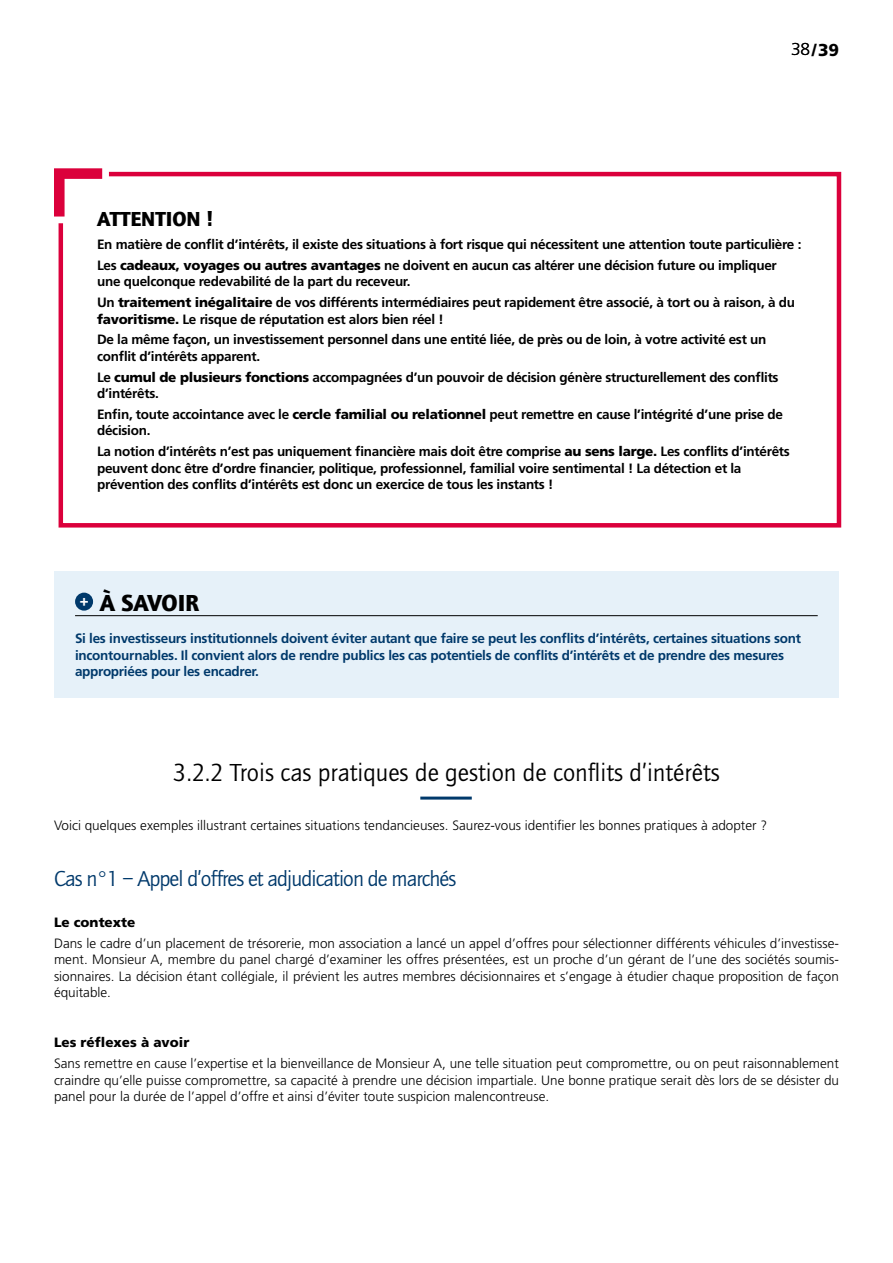
<style>
.page{position:relative;width:893px;height:1263px;background:#fff}
.page>*{position:absolute;margin:0;border:0;box-sizing:border-box;transform-origin:0 0}
.t1{font:25.5px "Quay Sans";color:#000}
.t2{font:900 24px "Quay Sans ITC";letter-spacing:-.01em;color:#000}
.t3{font:22.2px "Quay Sans";letter-spacing:-.04em;color:#00396b}
.t4{font:900 21px "Quay Sans ITC";color:#000}
.t5{font:900 17.25px "Frutiger";color:#000}
.t6{font:900 15px "Quay Sans ITC";color:#fff}
.t7{font:700 13.5px/20.7px "Frutiger";letter-spacing:-.02em;color:#000}
.t8{font:300 13.5px/16.5px "Frutiger";color:#000;text-align:justify}
.t9{font:700 13.5px/16.5px "Frutiger";letter-spacing:-.02em;color:#00396b}
.t10{font:900 13.5px "Frutiger";color:#000}
.s1{font-weight:300}
.s2{font-weight:900}
</style>
<div class="page">
<div style="left:59px;top:172px;width:782px;height:355px;border:4px solid #db003b"></div>
<hr style="left:420px;top:796px;width:52px;height:3px;background:#00396b">
<svg style="left:54px;top:168px;width:55px;height:55px"></svg>
<div style="left:54px;top:571px;width:785px;height:126px;background:#e6f1f9"></div>
<div style="left:75px;top:593px;width:18px;height:18px;background:#00396b;border-radius:50%"></div>
<hr style="left:75px;top:615px;width:743px;height:1px;background:#000">
<p class="t5" style="left:791px;top:39px;width:49px"><span class="s1">38</span>/39</p>
<h3 class="t4" style="left:97px;top:206px;width:118px">ATTENTION !</h3>
<p class="t7" style="left:97px;top:234px;width:706px">En matière de conflit d’intérêts, il existe des situations à fort risque qui nécessitent une attention toute particulière :<br>Les <span class="s2">cadeaux, voyages ou autres avantages</span> ne doivent en aucun cas altérer une décision future ou impliquer</p>
<p class="t7" style="left:97px;top:271px;width:699px">une quelconque redevabilité de la part du receveur.<br>Un <span class="s2">traitement inégalitaire</span> de vos différents intermédiaires peut rapidement être associé, à tort ou à raison, à du</p>
<p class="t7" style="left:97px;top:308px;width:671px"><span class="s2">favoritisme.</span> Le risque de réputation est alors bien réel !<br>De la même façon, un investissement personnel dans une entité liée, de près ou de loin, à votre activité est un</p>
<p class="t7" style="left:97px;top:346px;width:683px">conflit d’intérêts apparent.<br>Le <span class="s2">cumul de plusieurs fonctions</span> accompagnées d’un pouvoir de décision génère structurellement des conflits</p>
<p class="t7" style="left:97px;top:383px;width:687px">d’intérêts.<br>Enfin, toute accointance avec le <span class="s2">cercle familial ou relationnel</span> peut remettre en cause l’intégrité d’une prise de</p>
<p class="t7" style="left:97px;top:420px;width:694px">décision.<br>La notion d’intérêts n’est pas uniquement financière mais doit être comprise <span class="s2">au sens large.</span> Les conflits d’intérêts</p>
<p class="t7" style="left:97px;top:460px;width:646px;line-height:16.5px">peuvent donc être d’ordre financier, politique, professionnel, familial voire sentimental ! La détection et la prévention des conflits d’intérêts est donc un exercice de tous les instants !</p>
<h2 class="t2" style="left:100px;top:588px;width:101px">À SAVOIR</h2>
<p class="t6" style="left:80px;top:593px;width:10px">+</p>
<p class="t9" style="left:75px;top:630px;width:727px">Si les investisseurs institutionnels doivent éviter autant que faire se peut les conflits d’intérêts, certaines situations sont incontournables. Il convient alors de rendre publics les cas potentiels de conflits d’intérêts et de prendre des mesures appropriées pour les encadrer.</p>
<h1 class="t1" style="left:173px;top:758px;width:548px">3.2.2 Trois cas pratiques de gestion de conflits d’intérêts</h1>
<p class="t8" style="left:54px;top:817px;width:715px">Voici quelques exemples illustrant certaines situations tendancieuses. Saurez-vous identifier les bonnes pratiques à adopter ?</p>
<h3 class="t3" style="left:54px;top:866px;width:404px">Cas n°1 – Appel d’offres et adjudication de marchés</h3>
<p class="t10" style="left:54px;top:914px;width:83px">Le contexte</p>
<p class="t8" style="left:54px;top:935px;width:786px">Dans le cadre d’un placement de trésorerie, mon association a lancé un appel d’offres pour sélectionner différents véhicules d’investisse&shy;ment. Monsieur A, membre du panel chargé d’examiner les offres présentées, est un proche d’un gérant de l’une des sociétés soumis&shy;sionnaires. La décision étant collégiale, il prévient les autres membres décisionnaires et s’engage à étudier chaque proposition de façon équitable.</p>
<p class="t10" style="left:54px;top:1034px;width:137px">Les réflexes à avoir</p>
<p class="t8" style="left:54px;top:1055px;width:786px">Sans remettre en cause l’expertise et la bienveillance de Monsieur A, une telle situation peut compromettre, ou on peut raisonnablement craindre qu’elle puisse compromettre, sa capacité à prendre une décision impartiale. Une bonne pratique serait dès lors de se désister du panel pour la durée de l’appel d’offre et ainsi d’éviter toute suspicion malencontreuse.</p>
</div>
